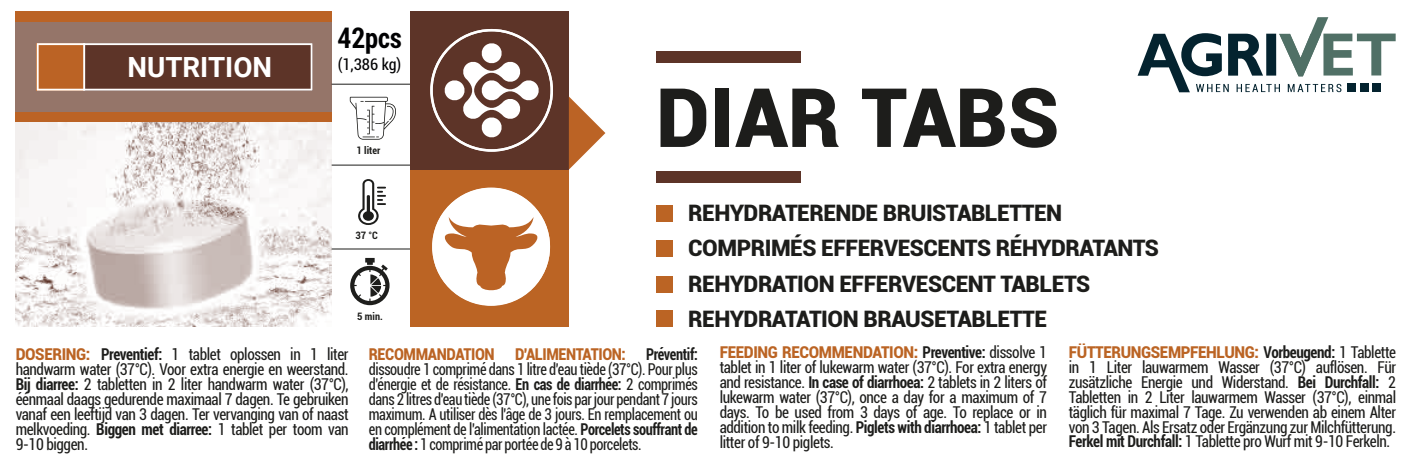
<style>
.page{position:relative;width:1418px;height:461px;background:#fff}
.page>*{position:absolute;margin:0;border:0;box-sizing:border-box;transform-origin:0 0}
.t1{font:900 82px "Roboto";color:#1d1d1b}
.t2{font:700 condensed 28.25px "Roboto";color:#010102;scale:.93 1}
.t3{font:700 27.75px "Roboto";color:#fff}
.t4{font:900 22.75px/35.5px "Roboto";letter-spacing:-.02em;color:#1d1d1b}
.t5{font:condensed 16.25px/15px "Roboto";letter-spacing:-.025em;color:#1d1d1b;text-align:justify;scale:.93 1}
.t6{font:condensed 16.25px/15px "Roboto";letter-spacing:-.025em;color:#1d1d1b;text-align:justify;scale:.88 1}
.t7{font:condensed 16px "Roboto";color:#010102}
.t8{font:700 condensed 10.25px "Roboto";color:#1d1d1b}
.s1{font-weight:900;font-stretch:normal;color:#bb6424}
.s2{font-weight:700}
</style>
<div class="page">
<div style="left:656px;top:51px;width:144px;height:11px;background:#5d3428"></div>
<div style="left:656px;top:171px;width:144px;height:12px;background:#5d3428"></div>
<svg style="left:1137px;top:17px;width:258px;height:75px"></svg>
<div style="left:1359px;top:83px;width:9px;height:9px;background:#04232f"></div>
<div style="left:1346px;top:83px;width:9px;height:9px;background:#04232f"></div>
<div style="left:1372px;top:83px;width:9px;height:9px;background:#04232f"></div>
<img style="left:15px;top:122px;width:316px;height:204px">
<div style="left:15px;top:11px;width:316px;height:111px;background:#bb6325"></div>
<div style="left:15px;top:22px;width:316px;height:89px;background:#957569"></div>
<svg style="left:350px;top:97px;width:46px;height:43px"></svg>
<svg style="left:358px;top:179px;width:28px;height:46px"></svg>
<hr style="left:331px;top:84px;width:79px;height:1px;background:#1d1d1b">
<hr style="left:331px;top:248px;width:80px;height:1px;background:#1d1d1b">
<hr style="left:331px;top:164px;width:80px;height:1px;background:#1d1d1b">
<div style="left:411px;top:168px;width:158px;height:158px;background:#bb6424"></div>
<div style="left:410px;top:11px;width:159px;height:158px;background:#5d3428"></div>
<div style="left:432px;top:187px;width:118px;height:118px;background:#fff;border-radius:50%"></div>
<svg style="left:37px;top:43px;width:275px;height:48px"></svg>
<hr style="left:83px;top:43px;width:2px;height:48px;background:#fff">
<svg style="left:430px;top:29px;width:123px;height:123px"></svg>
<svg style="left:438px;top:217px;width:106px;height:74px"></svg>
<svg style="left:569px;top:96px;width:36px;height:73px"></svg>
<svg style="left:350px;top:258px;width:39px;height:47px"></svg>
<div style="left:656px;top:205px;width:16px;height:16px;background:#bb6424"></div>
<div style="left:656px;top:240px;width:16px;height:17px;background:#bb6424"></div>
<div style="left:656px;top:276px;width:16px;height:16px;background:#bb6424"></div>
<div style="left:656px;top:310px;width:16px;height:16px;background:#bb6424"></div>
<h3 class="t3" style="left:127px;top:47px;width:146px">NUTRITION</h3>
<h2 class="t2" style="left:337px;top:18px;width:70px">42pcs</h2>
<p class="t7" style="left:338px;top:53px;width:65px">(1,386 kg)</p>
<p class="t8" style="left:356px;top:143px;width:25px">1 liter</p>
<p class="t8" style="left:355px;top:228px;width:24px">37 °C</p>
<p class="t8" style="left:357px;top:308px;width:27px">5 min.</p>
<h1 class="t1" style="left:656px;top:60px;width:405px">DIAR TABS</h1>
<h3 class="t4" style="left:688px;top:194px;width:472px">REHYDRATERENDE BRUISTABLETTEN COMPRIMÉS EFFERVESCENTS RÉHYDRATANTS REHYDRATION EFFERVESCENT TABLETS REHYDRATATION BRAUSETABLETTE</h3>
<p class="t5" style="left:16px;top:346px;width:359px"><span class="s1">DOSERING:</span> <span class="s2">Preventief:</span> 1 tablet oplossen in 1 liter handwarm water (37°C). Voor extra energie en weerstand.<br><span class="s2">Bij diarree:</span> 2 tabletten in 2 liter handwarm water (37°C), éénmaal daags gedurende maximaal 7 dagen. Te gebruiken vanaf een leeftijd van 3 dagen. Ter vervanging van of naast melkvoeding. <span class="s2">Biggen met diarree:</span> 1 tablet per toom van 9-10 biggen.</p>
<p class="t6" style="left:369px;top:346px;width:375px"><span class="s1">RECOMMANDATION D'ALIMENTATION:</span> <span class="s2">Préventif: </span>dissoudre 1 comprimé dans 1 litre d'eau tiède (37°C). Pour plus d'énergie et de résistance. <span class="s2">En cas de diarrhée:</span> 2 comprimés dans 2 litres d'eau tiède (37°C), une fois par jour pendant 7 jours maximum. A utiliser dès l'âge de 3 jours. En remplacement ou en complément de l'alimentation lactée. <span class="s2">Porcelets souffrant de diarrhée :</span> 1 comprimé par portée de 9 à 10 porcelets.</p>
<p class="t5" style="left:719px;top:344px;width:353px"><span class="s1">FEEDING RECOMMENDATION:</span> <span class="s2">Preventive:</span> dissolve 1 tablet in 1 liter of lukewarm water (37°C). For extra energy and resistance. <span class="s2">In case of diarrhoea:</span> 2 tablets in 2 liters of lukewarm water (37°C), once a day for a maximum of 7 days. To be used from 3 days of age. To replace or in addition to milk feeding. <span class="s2">Piglets with diarrhoea:</span> 1 tablet per litter of 9-10 piglets.</p>
<p class="t5" style="left:1068px;top:344px;width:353px"><span class="s1">FÜTTERUNGSEMPFEHLUNG:</span> <span class="s2">Vorbeugend:</span> 1 Tablette in 1 Liter lauwarmem Wasser (37°C) auflösen. Für zusätzliche Energie und Widerstand. <span class="s2">Bei Durchfall:</span> 2<br>Tabletten in 2 Liter lauwarmem Wasser (37°C), einmal täglich für maximal 7 Tage. Zu verwenden ab einem Alter von 3 Tagen. Als Ersatz oder Ergänzung zur Milchfütterung.<br><span class="s2">Ferkel mit Durchfall:</span> 1 Tablette pro Wurf mit 9-10 Ferkeln.</p>
</div>
